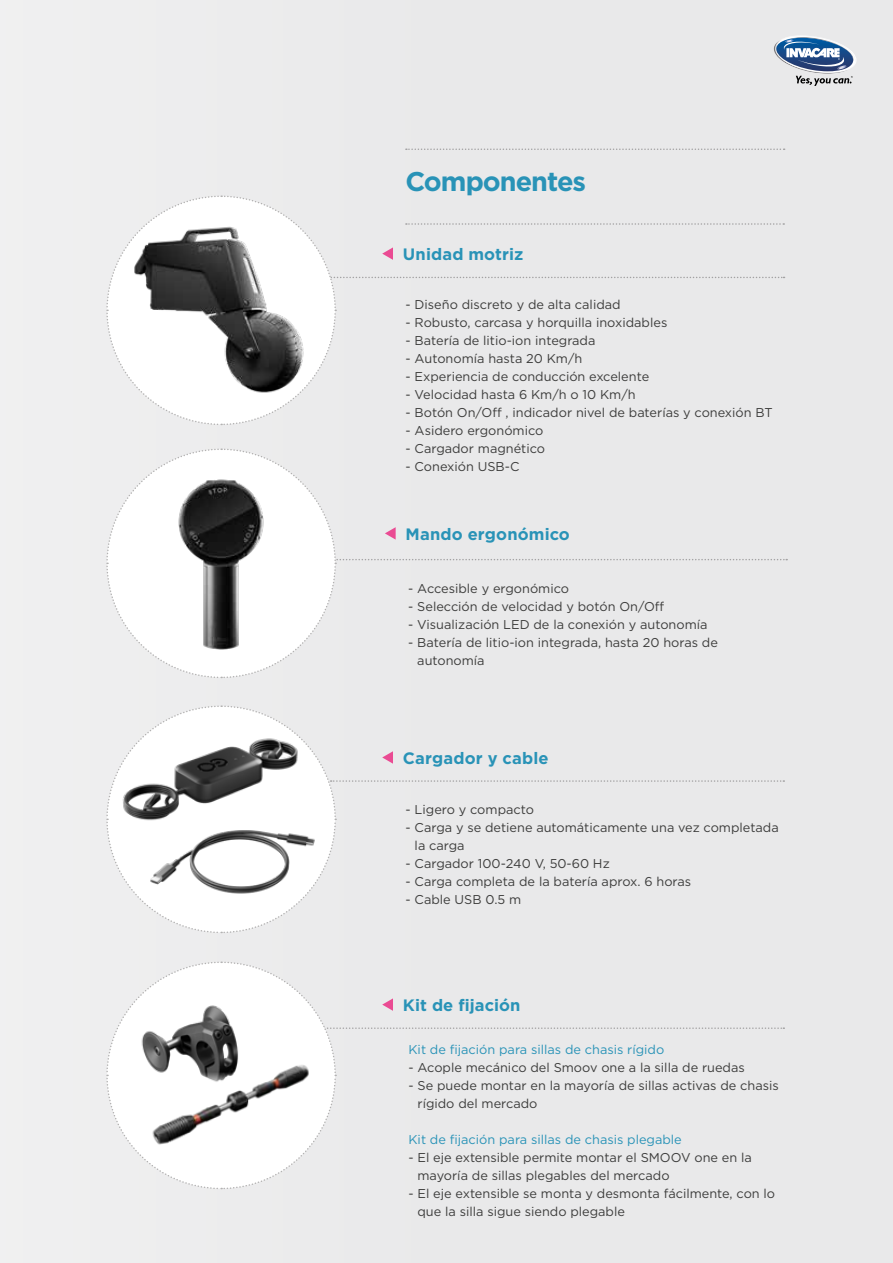
<style>
.page{position:relative;width:893px;height:1263px;background:#e9e9ea}
.page>*{position:absolute;margin:0;border:0;box-sizing:border-box;transform-origin:0 0}
.t1{font:700 27px "Gotham";letter-spacing:-.04em;color:#2993b7}
.t2{font:700 16.5px "Gotham";letter-spacing:.01em;color:#2993b7}
.t3{font:12.75px/18px "Gotham";color:#3c3c3b}
.t4{font:12.75px "Gotham";color:#2993b7}
</style>
<div class="page">
<img style="left:780px;top:35px;width:77px;height:1px">
<img style="left:773px;top:36px;width:84px;height:37px">
<img style="left:786px;top:37px;width:69px;height:25px">
<svg style="left:775px;top:38px;width:79px;height:48px;background:#92a5bc"></svg>
<svg style="left:106px;top:448px;width:681px;height:231px"></svg>
<div style="left:106px;top:705px;width:678px;height:229px;background:#e9e9ea"></div>
<svg style="left:106px;top:195px;width:678px;height:231px"></svg>
<svg style="left:406px;top:148px;width:379px;height:2px"></svg>
<svg style="left:106px;top:961px;width:678px;height:229px;background:#ebebec"></svg>
<img style="left:133px;top:1004px;width:116px;height:82px">
<img style="left:146px;top:1056px;width:178px;height:98px">
<img style="left:106px;top:733px;width:209px;height:96px">
<img style="left:136px;top:814px;width:194px;height:97px">
<h1 class="t1" style="left:405px;top:164px;width:182px">Componentes</h1>
<p class="t2" style="left:403px;top:243px;width:122px">Unidad motriz</p>
<p class="t3" style="left:406px;top:295px;width:217px">- Diseño discreto y de alta calidad</p>
<p class="t3" style="left:406px;top:313px;width:263px">- Robusto, carcasa y horquilla inoxidables</p>
<p class="t3" style="left:406px;top:331px;width:191px">- Batería de litio-ion integrada</p>
<p class="t3" style="left:406px;top:349px;width:178px">- Autonomía hasta 20 Km/h</p>
<p class="t3" style="left:406px;top:367px;width:245px">- Experiencia de conducción excelente</p>
<p class="t3" style="left:406px;top:385px;width:232px">- Velocidad hasta 6 Km/h o 10 Km/h</p>
<p class="t3" style="left:406px;top:403px;width:369px">- Botón On/Off , indicador nivel de baterías y conexión BT</p>
<p class="t3" style="left:406px;top:421px;width:139px">- Asidero ergonómico</p>
<p class="t3" style="left:406px;top:439px;width:141px">- Cargador magnético</p>
<p class="t3" style="left:406px;top:457px;width:115px">- Conexión USB-C</p>
<p class="t2" style="left:406px;top:523px;width:166px">Mando ergonómico</p>
<p class="t3" style="left:408px;top:579px;width:162px">- Accesible y ergonómico</p>
<p class="t3" style="left:408px;top:597px;width:257px">- Selección de velocidad y botón On/Off</p>
<p class="t3" style="left:408px;top:615px;width:301px">- Visualización LED de la conexión y autonomía</p>
<p class="t3" style="left:417px;top:633px;width:302px;text-indent:-9px">- Batería de litio-ion integrada, hasta 20 horas de autonomía</p>
<p class="t2" style="left:403px;top:747px;width:147px">Cargador y cable</p>
<p class="t3" style="left:406px;top:800px;width:130px">- Ligero y compacto</p>
<p class="t3" style="left:415px;top:818px;width:366px;text-indent:-9px">- Carga y se detiene automáticamente una vez completada la carga</p>
<p class="t3" style="left:406px;top:854px;width:206px">- Cargador 100-240 V, 50-60 Hz</p>
<p class="t3" style="left:406px;top:872px;width:287px">- Carga completa de la batería aprox. 6 horas</p>
<p class="t3" style="left:406px;top:890px;width:117px">- Cable USB 0.5 m</p>
<p class="t2" style="left:403px;top:994px;width:119px">Kit de fijación</p>
<p class="t4" style="left:408px;top:1041px;width:257px">Kit de fijación para sillas de chasis rígido</p>
<p class="t3" style="left:408px;top:1058px;width:338px">- Acople mecánico del Smoov one a la silla de ruedas</p>
<p class="t3" style="left:417px;top:1076px;width:363px;text-indent:-9px">- Se puede montar en la mayoría de sillas activas de chasis rígido del mercado</p>
<p class="t4" style="left:408px;top:1131px;width:275px">Kit de fijación para sillas de chasis plegable</p>
<p class="t3" style="left:417px;top:1148px;width:336px;text-indent:-9px">- El eje extensible permite montar el SMOOV one en la mayoría de sillas plegables del mercado</p>
<p class="t3" style="left:417px;top:1184px;width:359px;text-indent:-9px">- El eje extensible se monta y desmonta fácilmente, con lo que la silla sigue siendo plegable</p>
</div>
